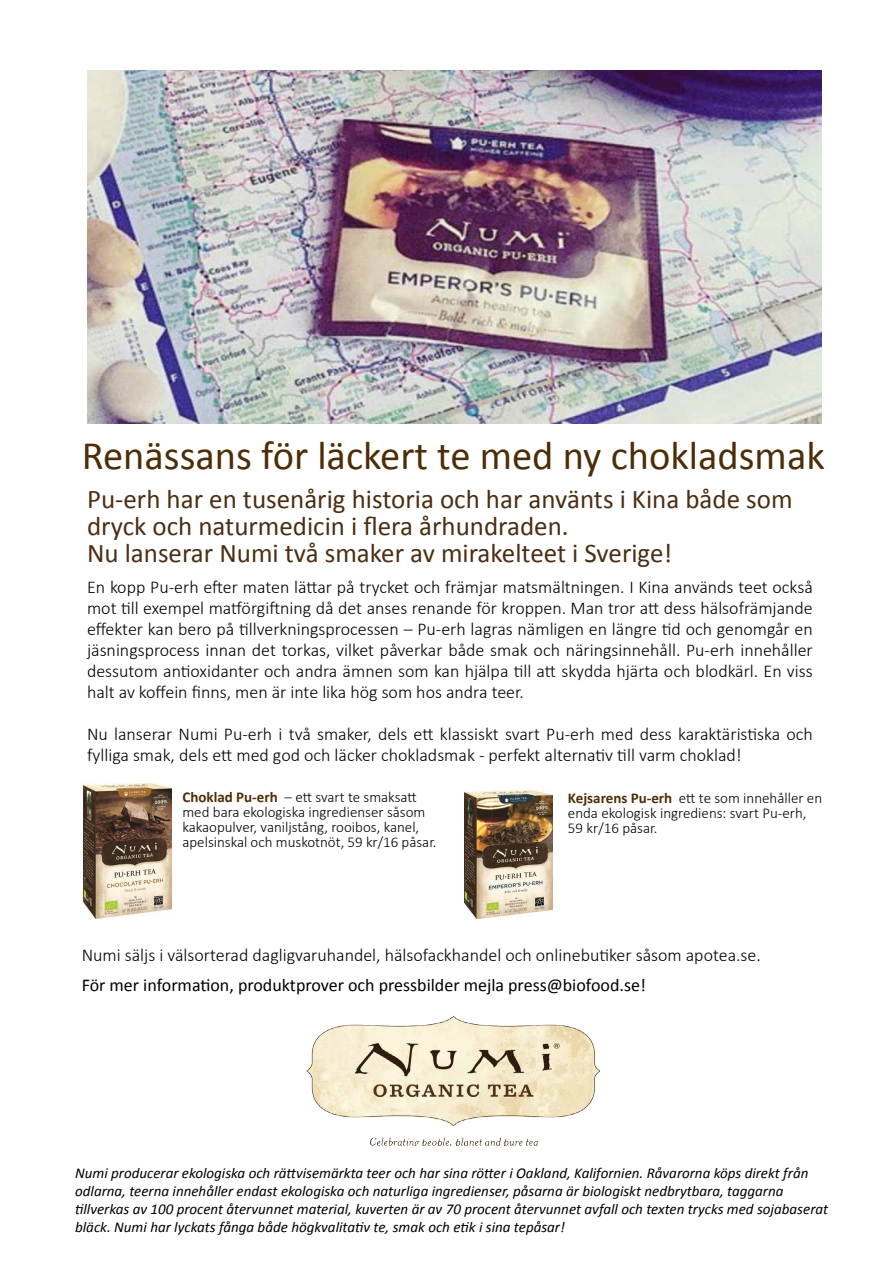
<style>
.page{position:relative;width:893px;height:1263px;background:#fff}
.page>*{position:absolute;margin:0;border:0;box-sizing:border-box;transform-origin:0 0}
.t1{font:40.5px "Calibri";color:#4d2d06}
.t2{font:27px/27px "Calibri";color:#4b2e13}
.t3{font:300 18px/21px "Calibri";color:#000;text-align:justify}
.t4{font:18px "Calibri";color:#000}
.t5{font:italic 15px/18px "Calibri";color:#000}
.t6{font:300 15px/15px "Calibri";color:#000}
.s1{font-weight:700;color:#4d2d06}
</style>
<div class="page">
<img style="left:87px;top:70px;width:735px;height:353px">
<img style="left:83px;top:783px;width:89px;height:135px">
<img style="left:464px;top:791px;width:89px;height:127px">
<img style="left:306px;top:1015px;width:293px;height:131px">
<h1 class="t1" style="left:82px;top:430px;width:745px">Renässans för läckert te med ny chokladsmak</h1>
<h2 class="t2" style="left:87px;top:485px;width:707px">Pu-erh har en tusenårig historia och har använts i Kina både som dryck och naturmedicin i flera århundraden.<br>Nu lanserar Numi två smaker av mirakelteet i Sverige!</h2>
<p class="t3" style="left:87px;top:575px;width:727px">En kopp Pu-erh efter maten lättar på trycket och främjar matsmältningen. I Kina används teet också mot till exempel matförgiftning då det anses renande för kroppen. Man tror att dess hälsofrämjande effekter kan bero på tillverkningsprocessen – Pu-erh lagras nämligen en längre tid och genomgår en jäsningsprocess innan det torkas, vilket påverkar både smak och näringsinnehåll. Pu-erh innehåller dessutom antioxidanter och andra ämnen som kan hjälpa till att skydda hjärta och blodkärl. En viss halt av koffein finns, men är inte lika hög som hos andra teer.</p>
<p class="t3" style="left:87px;top:722px;width:727px">Nu lanserar Numi Pu-erh i två smaker, dels ett klassiskt svart Pu-erh med dess karaktäristiska och fylliga smak, dels ett med god och läcker chokladsmak - perfekt alternativ till varm choklad!</p>
<p class="t6" style="left:182px;top:789px;width:256px"><span class="s1">Choklad Pu-erh</span> – ett svart te smaksatt med bara ekologiska ingredienser såsom kakaopulver, vaniljstång, rooibos, kanel, apelsinskal och muskotnöt, 59 kr/16 påsar.</p>
<p class="t6" style="left:568px;top:789px;width:256px"><span class="s1">Kejsarens Pu-erh</span> ett te som innehåller en enda ekologisk ingrediens: svart Pu-erh,<br>59 kr/16 påsar.</p>
<p class="t3" style="left:82px;top:943px;width:681px">Numi säljs i välsorterad dagligvaruhandel, hälsofackhandel och onlinebutiker såsom apotea.se.</p>
<p class="t4" style="left:82px;top:973px;width:566px">För mer information, produktprover och pressbilder mejla press@biofood.se!</p>
<p class="t5" style="left:75px;top:1164px;width:754px">Numi producerar ekologiska och rättvisemärkta teer och har sina rötter i Oakland, Kalifornien. Råvarorna köps direkt från odlarna, teerna innehåller endast ekologiska och naturliga ingredienser, påsarna är biologiskt nedbrytbara, taggarna tillverkas av 100 procent återvunnet material, kuverten är av 70 procent återvunnet avfall och texten trycks med sojabaserat bläck. Numi har lyckats fånga både högkvalitativ te, smak och etik i sina tepåsar!</p>
</div>
